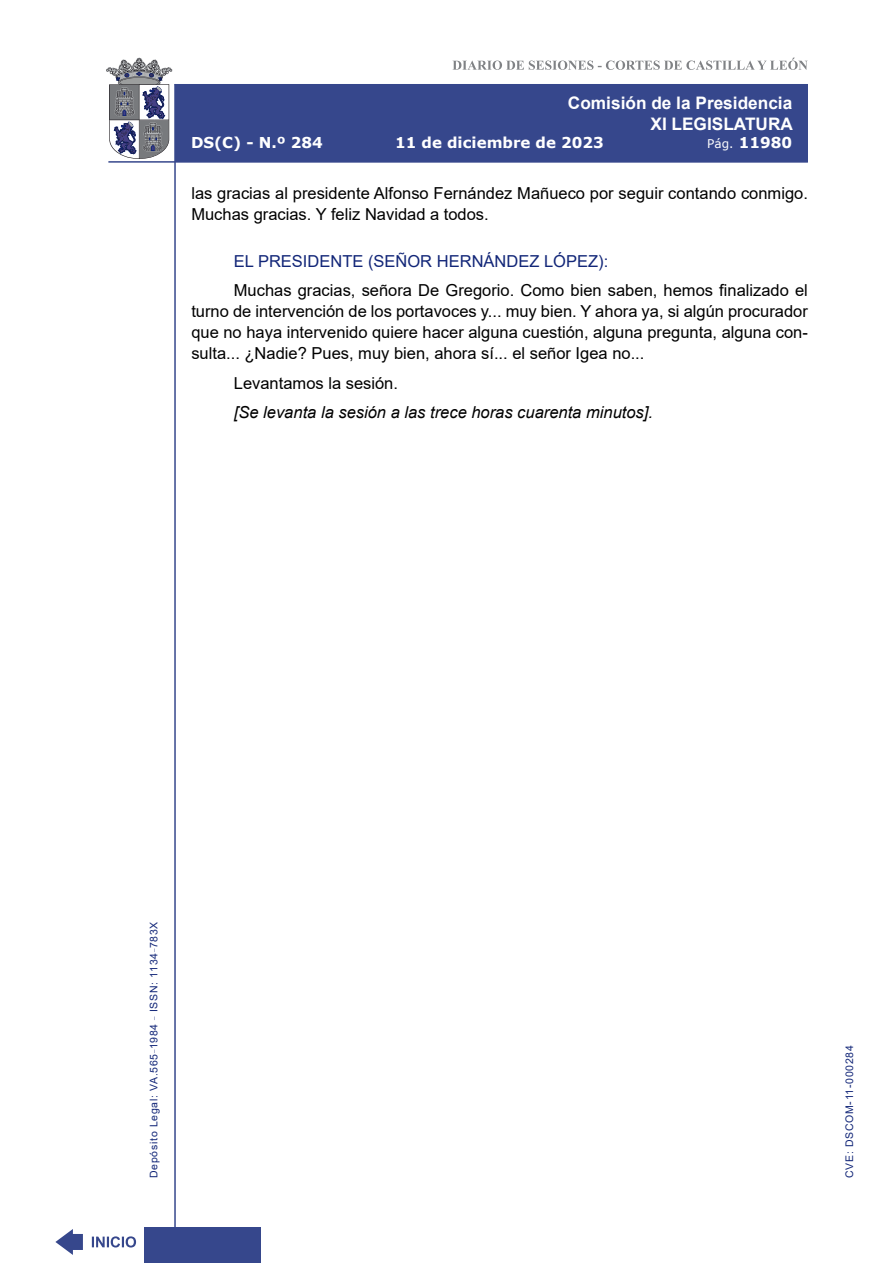
<style>
.page{position:relative;width:893px;height:1263px;background:#fff}
.page>*{position:absolute;margin:0;border:0;box-sizing:border-box;transform-origin:0 0}
.t1{font:700 17.25px/20.7px "Arial";color:#fff;text-align:right}
.t2{font:16.5px/21px "Arial";color:#000}
.t3{font:italic 16.5px "Arial";color:#000}
.Orador{font:16.5px "Arial";color:#122678}
.t4{font:700 15px "Verdana";color:#fff}
.t5{font:10.5px "Arial";letter-spacing:.065em;color:#122678}
.s1{font-weight:400;font-size:12px}
</style>
<div class="page">
<svg style="left:452px;top:58px;width:356px;height:12px"></svg>
<hr style="left:174px;top:84px;width:2px;height:1179px;background:#36478c">
<div style="left:144px;top:1227px;width:117px;height:36px;background:#36478c"></div>
<div style="left:175px;top:84px;width:633px;height:78px;background:#36478c"></div>
<hr style="left:108px;top:161px;width:700px;height:2px;background:#36478c">
<svg style="left:92px;top:1236px;width:44px;height:11px"></svg>
<svg style="left:55px;top:1229px;width:28px;height:26px"></svg>
<svg style="left:106px;top:58px;width:66px;height:101px"></svg>
<p class="t1" style="left:568px;top:93px;width:226px">Comisión de la Presidencia<br>XI LEGISLATURA</p>
<p class="t4" style="left:191px;top:132px;width:133px">DS(C) - N.º 284</p>
<p class="t4" style="left:395px;top:132px;width:210px">11 de diciembre de 2023</p>
<p class="t4" style="left:707px;top:132px;width:86px"><span class="s1">Pág.</span> 11980</p>
<p class="t2" style="left:191px;top:183px;width:618px">las gracias al presidente Alfonso Fernández Mañueco por seguir contando conmigo.<br>Muchas gracias. Y feliz Navidad a todos.</p>
<p class="Orador" style="left:234px;top:249px;width:376px">EL PRESIDENTE (SEÑOR HERNÁNDEZ LÓPEZ):</p>
<p class="t2" style="left:191px;top:280px;width:618px;text-align:justify;text-indent:43px">Muchas gracias, señora De Gregorio. Como bien saben, hemos finalizado el turno de intervención de los portavoces y... muy bien. Y ahora ya, si algún procurador que no haya intervenido quiere hacer alguna cuestión, alguna pregunta, alguna con&shy;sulta... ¿Nadie? Pues, muy bien, ahora sí... el señor Igea no...</p>
<p class="t2" style="left:234px;top:372px;width:166px">Levantamos la sesión.</p>
<p class="t3" style="left:234px;top:402px;width:421px">[Se levanta la sesión a las trece horas cuarenta minutos].</p>
<p class="t5" style="left:146px;top:1178px;width:258px;rotate:-90deg">Depósito Legal: VA.565<sup>_</sup>1984 <sup>_</sup> ISSN: 1134<sup>_</sup>783X</p>
<p class="t5" style="left:842px;top:1178px;width:134px;rotate:-90deg">CVE: DSCOM-11-000284</p>
</div>
